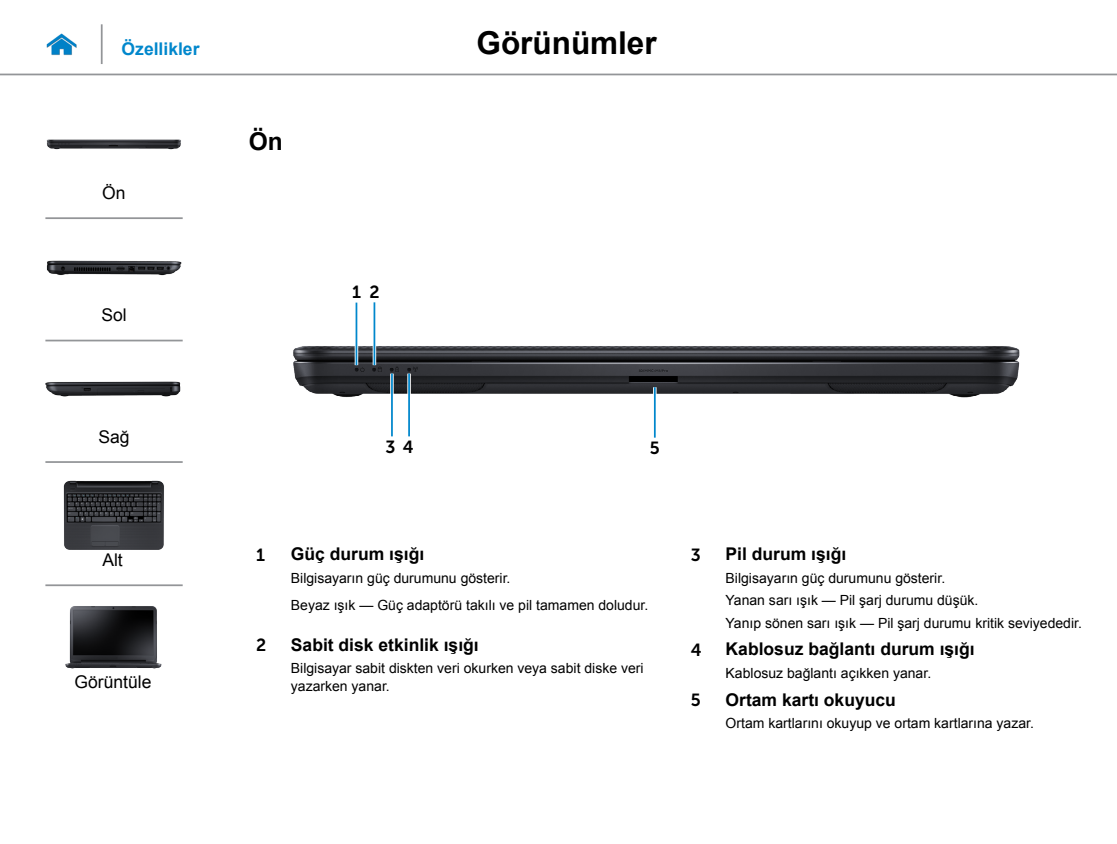
<style>
.page{position:relative;width:1117px;height:844px;background:#fff}
.page>*{position:absolute;margin:0;border:0;box-sizing:border-box;transform-origin:0 0}
.t1{font:700 31.5px "Arial";color:#000}
.Head2{font:700 24.5px "Arial";color:#000}
.Callout_Head{font:700 17.5px "Arial";color:#000}
.t2{font:17.5px "Arial";color:#000}
.Hyperlink{font:700 17.5px "Arial";color:#0087cc}
.Callout_Head-2{font:17.5px "Museo Sans For Dell 700";color:#000}
.Callout-L{font:17.5px "Museo Sans For Dell 700";color:#000}
.Callout_description{font:14px/17.5px "Arial";color:#000}
.Callout_Head-3{font:14px "Arial";color:#000}
</style>
<div class="page">
<hr style="left:0;top:74px;width:1116px;height:1px;background:#939598">
<img style="left:46px;top:33px;width:31px;height:23px">
<img style="left:293px;top:346px;width:727px;height:52px">
<svg style="left:354px;top:302px;width:4px;height:63px"></svg>
<hr style="left:355px;top:302px;width:2px;height:63px;background:#0087cc">
<svg style="left:372px;top:302px;width:4px;height:63px"></svg>
<hr style="left:373px;top:302px;width:2px;height:63px;background:#0087cc">
<hr style="left:390px;top:373px;width:3px;height:63px;background:#fff">
<hr style="left:391px;top:373px;width:2px;height:63px;background:#0087cc">
<svg style="left:407px;top:373px;width:4px;height:25px"></svg>
<hr style="left:408px;top:373px;width:2px;height:63px;background:#0087cc">
<hr style="left:653px;top:387px;width:3px;height:50px;background:#fff">
<hr style="left:653px;top:387px;width:2px;height:50px;background:#0087cc">
<hr style="left:101px;top:24px;width:2px;height:40px;background:#939598">
<img style="left:46px;top:139px;width:135px;height:11px">
<img style="left:46px;top:260px;width:136px;height:16px">
<img style="left:45px;top:381px;width:136px;height:16px">
<img style="left:64px;top:480px;width:100px;height:69px">
<img style="left:65px;top:606px;width:97px;height:63px">
<hr style="left:45px;top:217px;width:138px;height:2px;background:#939598">
<hr style="left:45px;top:339px;width:138px;height:2px;background:#939598">
<hr style="left:45px;top:461px;width:138px;height:2px;background:#939598">
<hr style="left:45px;top:584px;width:138px;height:2px;background:#939598">
<p class="Hyperlink" style="left:122px;top:37px;width:79px">Özellikler</p>
<h1 class="t1" style="left:476px;top:22px;width:181px">Görünümler</h1>
<p class="t2" style="left:102px;top:181px;width:25px">Ön</p>
<p class="t2" style="left:101px;top:303px;width:27px">Sol</p>
<p class="Head2" style="left:249px;top:125px;width:36px">Ön</p>
<p class="Callout-L" style="left:352px;top:282px;width:10px">1</p>
<p class="Callout-L" style="left:369px;top:282px;width:12px">2</p>
<p class="t2" style="left:98px;top:425px;width:33px">Sağ</p>
<p class="t2" style="left:102px;top:548px;width:22px">Alt</p>
<p class="t2" style="left:75px;top:670px;width:78px">Görüntüle</p>
<p class="Callout-L" style="left:385px;top:437px;width:30px">3 4</p>
<p class="Callout-L" style="left:649px;top:438px;width:11px">5</p>
<p class="Callout_Head-2" style="left:256px;top:544px;width:10px">1</p>
<p class="Callout_Head" style="left:291px;top:542px;width:135px">Güç durum ışığı</p>
<p class="Callout_description" style="left:291px;top:569px;width:221px">Bilgisayarın güç durumunu gösterir.</p>
<p class="Callout_Head-3" style="left:291px;top:596px;width:359px">Beyaz ışık — Güç adaptörü takılı ve pil tamamen doludur.</p>
<p class="Callout_Head-2" style="left:256px;top:635px;width:12px">2</p>
<p class="Callout_Head" style="left:291px;top:633px;width:189px">Sabit disk etkinlik ışığı</p>
<p class="Callout_description" style="left:291px;top:659px;width:354px">Bilgisayar sabit diskten veri okurken veya sabit diske veri yazarken yanar.</p>
<p class="Callout_Head-2" style="left:690px;top:544px;width:12px">3</p>
<p class="Callout_Head" style="left:725px;top:542px;width:122px">Pil durum ışığı</p>
<p class="Callout_description" style="left:725px;top:569px;width:221px">Bilgisayarın güç durumunu gösterir.</p>
<p class="Callout_description" style="left:725px;top:591px;width:254px">Yanan sarı ışık — Pil şarj durumu düşük.</p>
<p class="Callout_description" style="left:725px;top:614px;width:358px">Yanıp sönen sarı ışık — Pil şarj durumu kritik seviyededir.</p>
<p class="Callout_Head-2" style="left:690px;top:640px;width:12px">4</p>
<p class="Callout_Head" style="left:725px;top:637px;width:250px">Kablosuz bağlantı durum ışığı</p>
<p class="Callout_description" style="left:725px;top:664px;width:207px">Kablosuz bağlantı açıkken yanar.</p>
<p class="Callout_Head-2" style="left:690px;top:690px;width:11px">5</p>
<p class="Callout_Head" style="left:725px;top:687px;width:172px">Ortam kartı okuyucu</p>
<p class="Callout_description" style="left:725px;top:714px;width:310px">Ortam kartlarını okuyup ve ortam kartlarına yazar.</p>
</div>
